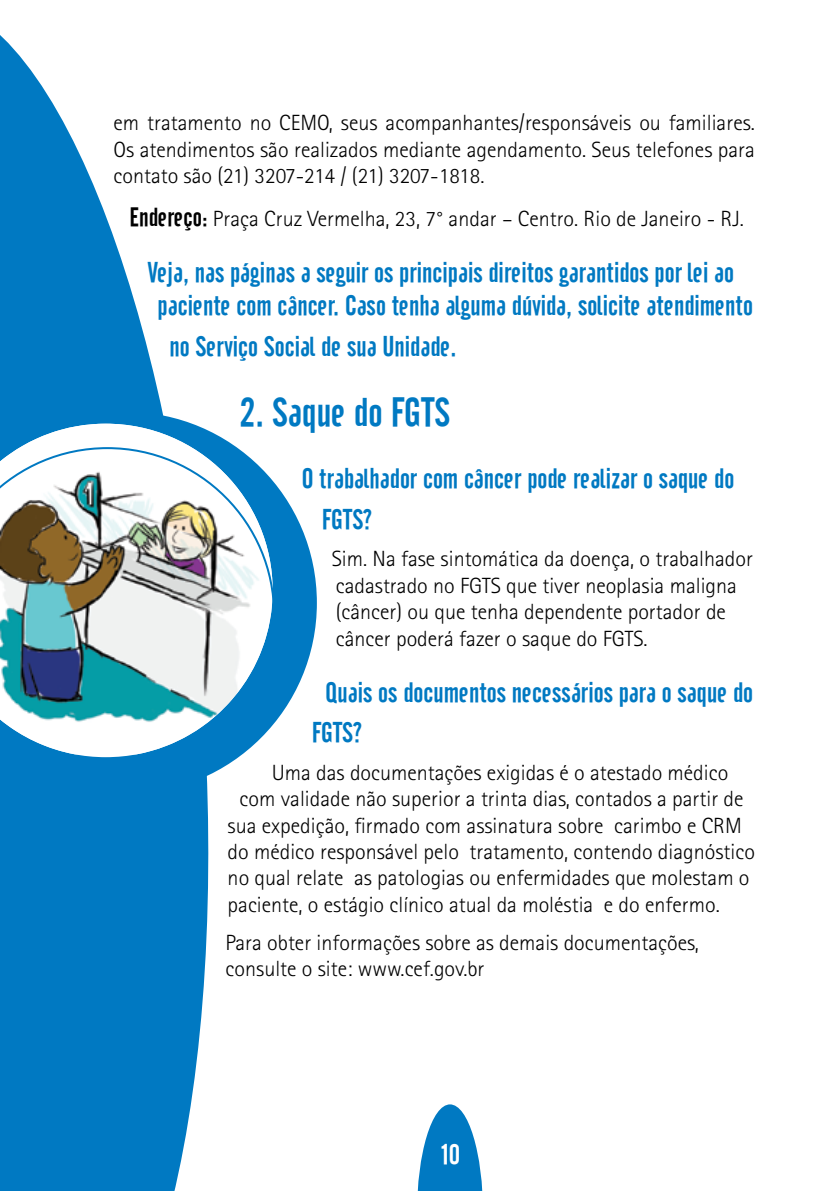
<style>
.page{position:relative;width:840px;height:1191px;background:#fff}
.page>*{position:absolute;margin:0;border:0;box-sizing:border-box;transform-origin:0 0}
.t1{font:40px "Cafeta";color:#0079c2}
.t2{font:28px/40.2px "Cafeta";color:#0079c2}
.t3{font:28px "Cafeta";color:#fff}
.t4{font:300 22px/26.4px "Rotis Sans Serif";color:#000}
.s1{font-family:"Cafeta";font-weight:400;font-size:26px}
</style>
<div class="page">
<svg style="left:0;top:35px;width:209px;height:1156px;fill:#0079c2"></svg>
<svg style="left:0;top:412px;width:317px;height:382px"></svg>
<img style="left:0;top:424px;width:272px;height:23px">
<svg style="left:0;top:447px;width:275px;height:335px"></svg>
<svg style="left:417px;top:1104px;width:66px;height:87px"></svg>
<p class="t4" style="left:113px;top:110px;width:642px;text-align:justify">em tratamento no CEMO, seus acompanhantes/responsáveis ou familiares.<br>Os atendimentos são realizados mediante agendamento. Seus telefones para contato são (21) 3207-214 / (21) 3207-1818.</p>
<p class="t4" style="left:129px;top:205px;width:615px"><span class="s1">Endereço:</span> Praça Cruz Vermelha, 23, 7° andar – Centro. Rio de Janeiro - RJ.</p>
<p class="t2" style="left:157px;top:256px;width:596px;line-height:33.6px;text-indent:-10px">Veja, nas páginas a seguir os principais direitos garantidos por lei ao paciente com câncer. Caso tenha alguma dúvida, solicite atendimento</p>
<p class="t2" style="left:169px;top:326px;width:288px">no Serviço Social de sua Unidade.</p>
<h1 class="t1" style="left:239px;top:390px;width:212px">2. Saque do FGTS</h1>
<p class="t2" style="left:321px;top:459px;width:414px;text-indent:-20px">O trabalhador com câncer pode realizar o saque do<br>FGTS?</p>
<p class="t4" style="left:331px;top:546px;width:422px">Sim. Na fase sintomática da doença, o trabalhador cadastrado no FGTS que tiver neoplasia maligna (câncer) ou que tenha dependente portador de câncer poderá fazer o saque do FGTS.</p>
<p class="t2" style="left:311px;top:672px;width:442px;text-indent:14px">Quais os documentos necessários para o saque do<br>FGTS?</p>
<p class="t4" style="left:271px;top:759px;width:458px">Uma das documentações exigidas é o atestado médico</p>
<p class="t4" style="left:239px;top:785px;width:505px">com validade não superior a trinta dias, contados a partir de</p>
<p class="t4" style="left:227px;top:812px;width:515px">sua expedição, firmado com assinatura sobre carimbo e CRM</p>
<p class="t4" style="left:227px;top:838px;width:528px">do médico responsável pelo tratamento, contendo diagnóstico</p>
<p class="t4" style="left:227px;top:865px;width:523px">no qual relate as patologias ou enfermidades que molestam o</p>
<p class="t4" style="left:227px;top:891px;width:493px">paciente, o estágio clínico atual da moléstia e do enfermo.</p>
<p class="t4" style="left:225px;top:929px;width:474px">Para obter informações sobre as demais documentações, consulte o site: www.cef.gov.br</p>
<p class="t3" style="left:441px;top:1138px;width:20px">10</p>
</div>
